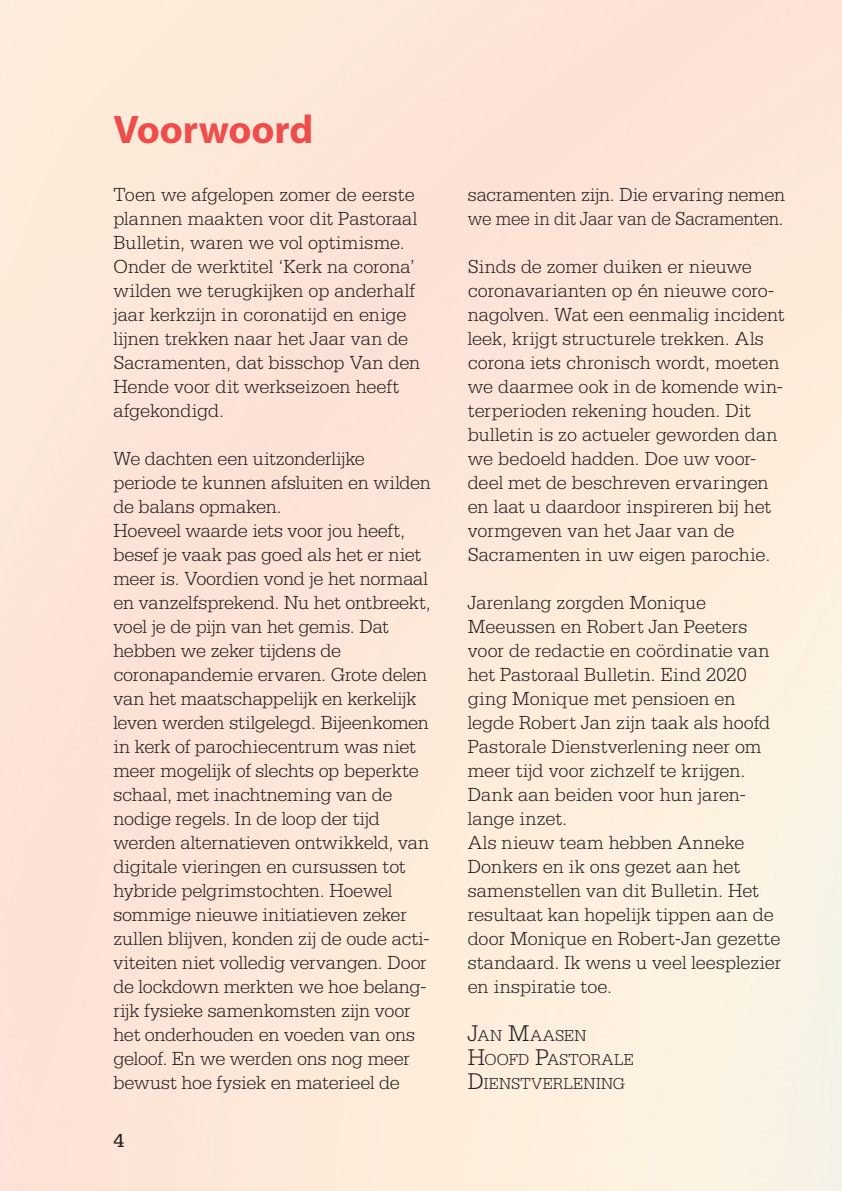
<style>
.page{position:relative;width:842px;height:1191px;background:#fff}
.page>*{position:absolute;margin:0;border:0;box-sizing:border-box;transform-origin:0 0}
.t1{font:700 40px "Myriad Pro";letter-spacing:-.005em;color:#ef4d4b}
.t2{font:300 20px/24px "Serifa Std";letter-spacing:-.005em;color:#231f20}
.t3{font:20px "Serifa Std";color:#231f20}
.t4{font:300 16.8px/24px "Serifa Std";letter-spacing:.005em;color:#231f20}
.s1{font-size:24px}
</style>
<div class="page">
<h1 class="t1" style="left:113px;top:108px;width:201px">Voorwoord</h1>
<p class="t2" style="left:113px;top:182px;width:308px">Toen we afgelopen zomer de eerste plannen maakten voor dit Pastoraal<br>Bulletin, waren we vol optimisme.<br>Onder de werktitel ‘Kerk na corona’ wilden we terugkijken op anderhalf jaar kerkzijn in coronatijd en enige lijnen trekken naar het Jaar van de<br>Sacramenten, dat bisschop Van den<br>Hende voor dit werkseizoen heeft afgekondigd.</p>
<p class="t2" style="left:113px;top:446px;width:319px">We dachten een uitzonderlijke periode te kunnen afsluiten en wilden de balans opmaken.<br>Hoeveel waarde iets voor jou heeft, besef je vaak pas goed als het er niet meer is. Voordien vond je het normaal en vanzelfsprekend. Nu het ontbreekt, voel je de pijn van het gemis. Dat hebben we zeker tijdens de coronapandemie ervaren. Grote delen van het maatschappelijk en kerkelijk leven werden stilgelegd. Bijeenkomen in kerk of parochiecentrum was niet meer mogelijk of slechts op beperkte schaal, met inachtneming van de nodige regels. In de loop der tijd werden alternatieven ontwikkeld, van digitale vieringen en cursussen tot hybride pelgrimstochten. Hoewel sommige nieuwe initiatieven zeker zullen blijven, konden zij de oude acti&shy;viteiten niet volledig vervangen. Door de lockdown merkten we hoe belang&shy;rijk fysieke samenkomsten zijn voor het onderhouden en voeden van ons geloof. En we werden ons nog meer bewust hoe fysiek en materieel de</p>
<p class="t3" style="left:113px;top:1129px;width:13px">4</p>
<p class="t2" style="left:468px;top:182px;width:319px">sacramenten zijn. Die ervaring nemen we mee in dit Jaar van de Sacramenten.</p>
<p class="t2" style="left:468px;top:254px;width:318px">Sinds de zomer duiken er nieuwe coronavarianten op én nieuwe coro&shy;nagolven. Wat een eenmalig incident leek, krijgt structurele trekken. Als corona iets chronisch wordt, moeten we daarmee ook in de komende win&shy;terperioden rekening houden. Dit bulletin is zo actueler geworden dan we bedoeld hadden. Doe uw voor&shy;deel met de beschreven ervaringen en laat u daardoor inspireren bij het vormgeven van het Jaar van de Sacramenten in uw eigen parochie.</p>
<p class="t2" style="left:468px;top:590px;width:315px">Jarenlang zorgden Monique<br>Meeussen en Robert Jan Peeters voor de redactie en coördinatie van het Pastoraal Bulletin. Eind 2020 ging Monique met pensioen en legde Robert Jan zijn taak als hoofd<br>Pastorale Dienstverlening neer om meer tijd voor zichzelf te krijgen.<br>Dank aan beiden voor hun jaren&shy;lange inzet.<br>Als nieuw team hebben Anneke<br>Donkers en ik ons gezet aan het samenstellen van dit Bulletin. Het resultaat kan hopelijk tippen aan de door Monique en Robert-Jan gezette standaard. Ik wens u veel leesplezier en inspiratie toe.</p>
<p class="t4" style="left:468px;top:1023px;width:168px"><span class="s1">J</span>AN <span class="s1">M</span>AASEN<br><span class="s1">H</span>OOFD <span class="s1">P</span>ASTORALE<br><span class="s1">D</span>IENSTVERLENING</p>
</div>
